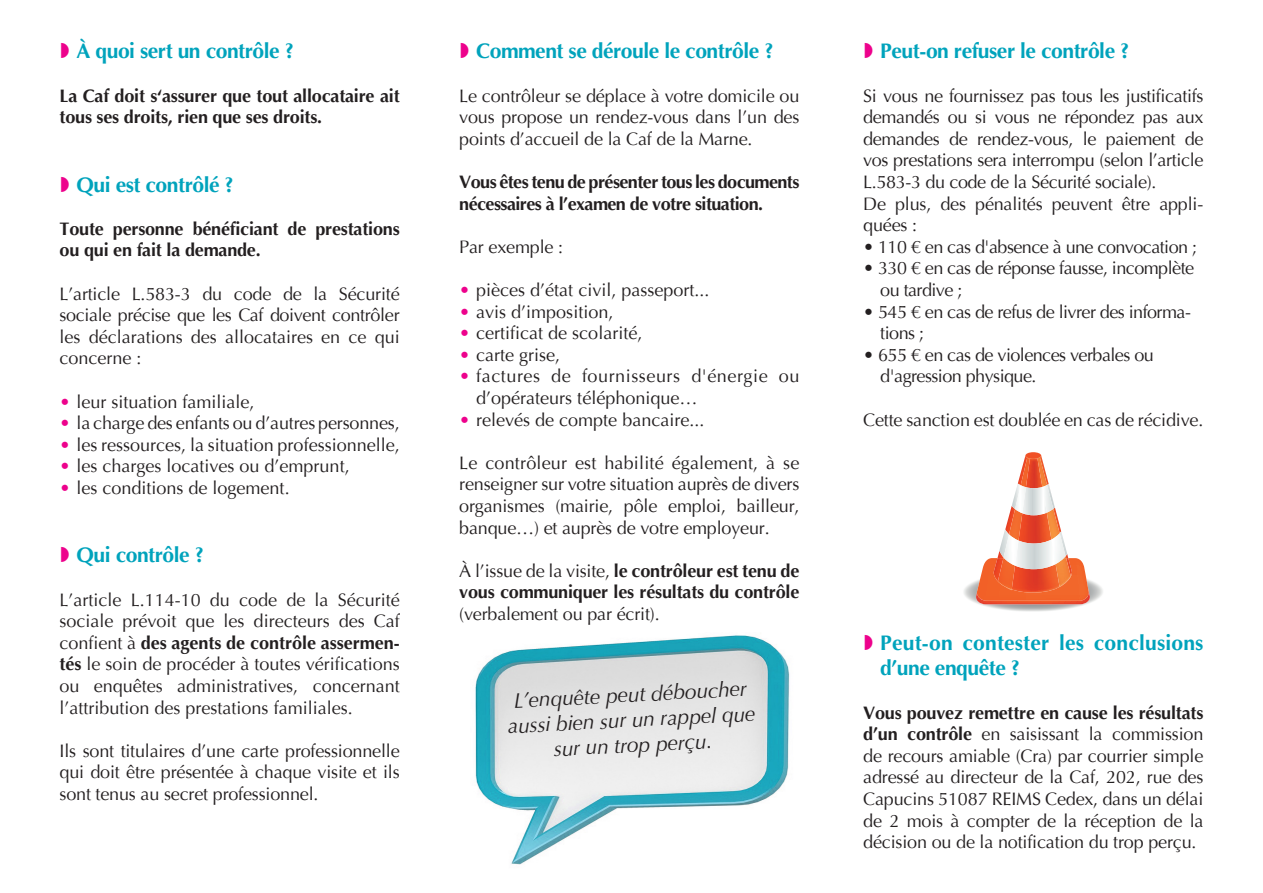
<style>
.page{position:relative;width:1263px;height:893px;background:#fff}
.page>*{position:absolute;margin:0;border:0;box-sizing:border-box;transform-origin:0 0}
.t1{font:700 21px "Optima";letter-spacing:-.02em;color:#00a3bc}
.Texte_paragraphe{font:italic 21px/25.2px "Optima";color:#231f20;text-align:center}
.t2{font:700 21px/25.2px "Optima";letter-spacing:.01em;color:#00a3bc}
.Texte_paragraphe-2{font:18px/21.6px "Optima";letter-spacing:-.01em;color:#231f20;text-align:justify}
.Texte_paragraphe-3{font:700 18px/21.6px "Optima";letter-spacing:-.01em;color:#231f20}
.Texte_paragraphe-4{font:18px/21.6px "Optima";letter-spacing:-.03em;color:#231f20}
.Texte_paragraphe-5{font:700 18px/21.6px "Optima";letter-spacing:-.03em;color:#231f20}
.Texte_paragraphe-6{font:18px/21.6px "Optima";letter-spacing:.03em;color:#231f20}
.s1{color:#ed028c}
.s2{font-weight:700}
.s3{font-weight:400}
</style>
<div class="page">
<img style="left:475px;top:635px;width:315px;height:230px">
<img style="left:964px;top:580px;width:139px;height:32px">
<svg style="left:1025px;top:452px;width:16px;height:7px"></svg>
<img style="left:1005px;top:455px;width:56px;height:74px">
<img style="left:1025px;top:455px;width:16px;height:4px">
<svg style="left:1030px;top:483px;width:7px;height:32px"></svg>
<img style="left:1037px;top:457px;width:23px;height:72px">
<img style="left:1042px;top:485px;width:11px;height:28px">
<svg style="left:972px;top:529px;width:118px;height:75px"></svg>
<img style="left:998px;top:558px;width:17px;height:31px">
<img style="left:1009px;top:458px;width:21px;height:82px">
<img style="left:1003px;top:534px;width:15px;height:32px">
<img style="left:1015px;top:485px;width:11px;height:28px">
<p class="t1" style="left:77px;top:39px;width:219px">À quoi sert un contrôle ?</p>
<p class="Texte_paragraphe-3" style="left:60px;top:85px;width:342px">La Caf doit s‘assurer que tout allocataire ait tous ses droits, rien que ses droits.</p>
<p class="t1" style="left:77px;top:172px;width:159px">Qui est contrôlé ?</p>
<p class="Texte_paragraphe-3" style="left:60px;top:218px;width:342px">Toute personne bénéficiant de prestations ou qui en fait la demande.</p>
<p class="Texte_paragraphe-2" style="left:60px;top:283px;width:342px">L’article L.583-3 du code de la Sécurité sociale précise que les Caf doivent contrôler les déclarations des allocataires en ce qui concerne :</p>
<p class="Texte_paragraphe-2" style="left:60px;top:391px;width:197px"><span class="s1">•</span> leur situation familiale,</p>
<p class="Texte_paragraphe-2" style="left:60px;top:413px;width:342px"><span class="s1">•</span> la charge des enfants ou d’autres personnes,</p>
<p class="Texte_paragraphe-2" style="left:60px;top:434px;width:342px"><span class="s1">•</span> les ressources, la situation professionnelle,</p>
<p class="Texte_paragraphe-2" style="left:60px;top:456px;width:292px"><span class="s1">•</span> les charges locatives ou d’emprunt,</p>
<p class="Texte_paragraphe-2" style="left:60px;top:477px;width:232px"><span class="s1">•</span> les conditions de logement.</p>
<p class="t1" style="left:77px;top:543px;width:129px">Qui contrôle ?</p>
<p class="Texte_paragraphe-2" style="left:60px;top:589px;width:342px">L’article L.114-10 du code de la Sécurité sociale prévoit que les directeurs des Caf confient à <span class="s2">des agents de contrôle assermen&shy;tés</span> le soin de procéder à toutes vérifications ou enquêtes administratives, concernant l’attribution des prestations familiales.</p>
<p class="Texte_paragraphe-2" style="left:60px;top:740px;width:342px">Ils sont titulaires d’une carte professionnelle qui doit être présentée à chaque visite et ils sont tenus au secret professionnel.</p>
<p class="t1" style="left:476px;top:39px;width:299px">Comment se déroule le contrôle ?</p>
<p class="Texte_paragraphe-2" style="left:459px;top:85px;width:342px">Le contrôleur se déplace à votre domicile ou vous propose un rendez-vous dans l’un des points d’accueil de la Caf de la Marne.</p>
<p class="Texte_paragraphe-5" style="left:459px;top:171px;width:342px">Vous êtes tenu de présenter tous les documents nécessaires à l’examen de votre situation.</p>
<p class="Texte_paragraphe-2" style="left:459px;top:236px;width:105px">Par exemple :</p>
<p class="Texte_paragraphe-2" style="left:459px;top:279px;width:252px"><span class="s1">•</span> pièces d’état civil, passeport...</p>
<p class="Texte_paragraphe-2" style="left:459px;top:301px;width:156px"><span class="s1">•</span> avis d’imposition,</p>
<p class="Texte_paragraphe-2" style="left:459px;top:323px;width:185px"><span class="s1">•</span> certificat de scolarité,</p>
<p class="Texte_paragraphe-2" style="left:459px;top:344px;width:103px"><span class="s1">•</span> carte grise,</p>
<p class="Texte_paragraphe-6" style="left:476px;top:366px;width:325px;text-indent:-17px"><span class="s1">•</span> factures de fournisseurs d'énergie ou d’opérateurs téléphonique…</p>
<p class="Texte_paragraphe-2" style="left:459px;top:409px;width:247px"><span class="s1">•</span> relevés de compte bancaire...</p>
<p class="Texte_paragraphe-2" style="left:459px;top:452px;width:342px">Le contrôleur est habilité également, à se renseigner sur votre situation auprès de divers organismes (mairie, pôle emploi, bailleur, banque…) et auprès de votre employeur.</p>
<p class="Texte_paragraphe-3" style="left:459px;top:560px;width:342px;text-align:justify"><span class="s3">À l’issue de la visite,</span> le contrôleur est tenu de vous communiquer les résultats du contrôle <span class="s3">(verbalement ou par écrit).</span></p>
<p class="Texte_paragraphe" style="left:506px;top:689px;width:249px;rotate:-3deg">L’enquête peut déboucher aussi bien sur un rappel que sur un trop perçu.</p>
<p class="t1" style="left:880px;top:39px;width:251px">Peut-on refuser le contrôle ?</p>
<p class="Texte_paragraphe-2" style="left:863px;top:85px;width:342px">Si vous ne fournissez pas tous les justificatifs demandés ou si vous ne répondez pas aux demandes de rendez-vous, le paiement de vos prestations sera interrompu (selon l’article L.583-3 du code de la Sécurité sociale).</p>
<p class="Texte_paragraphe-2" style="left:863px;top:193px;width:342px">De plus, des pénalités peuvent être appli&shy;quées :</p>
<p class="Texte_paragraphe-4" style="left:863px;top:236px;width:335px">• 110 € en cas d'absence à une convocation ;</p>
<p class="Texte_paragraphe-4" style="left:880px;top:258px;width:315px;text-indent:-17px">• 330 € en cas de réponse fausse, incomplète ou tardive ;</p>
<p class="Texte_paragraphe-4" style="left:880px;top:301px;width:312px;text-indent:-17px">• 545 € en cas de refus de livrer des informa&shy;tions ;</p>
<p class="Texte_paragraphe-4" style="left:880px;top:344px;width:275px;text-indent:-17px">• 655 € en cas de violences verbales ou d'agression physique.</p>
<p class="Texte_paragraphe-2" style="left:863px;top:409px;width:342px">Cette sanction est doublée en cas de récidive.</p>
<p class="t2" style="left:880px;top:631px;width:325px">Peut-on contester les conclusions d’une enquête ?</p>
<p class="Texte_paragraphe-2" style="left:863px;top:702px;width:342px"><span class="s2">Vous pouvez remettre en cause les résultats d’un contrôle</span> en saisissant la commission de recours amiable (Cra) par courrier simple adressé au directeur de la Caf, 202, rue des Capucins 51087 REIMS Cedex, dans un délai de 2 mois à compter de la réception de la décision ou de la notification du trop perçu.</p>
</div>
